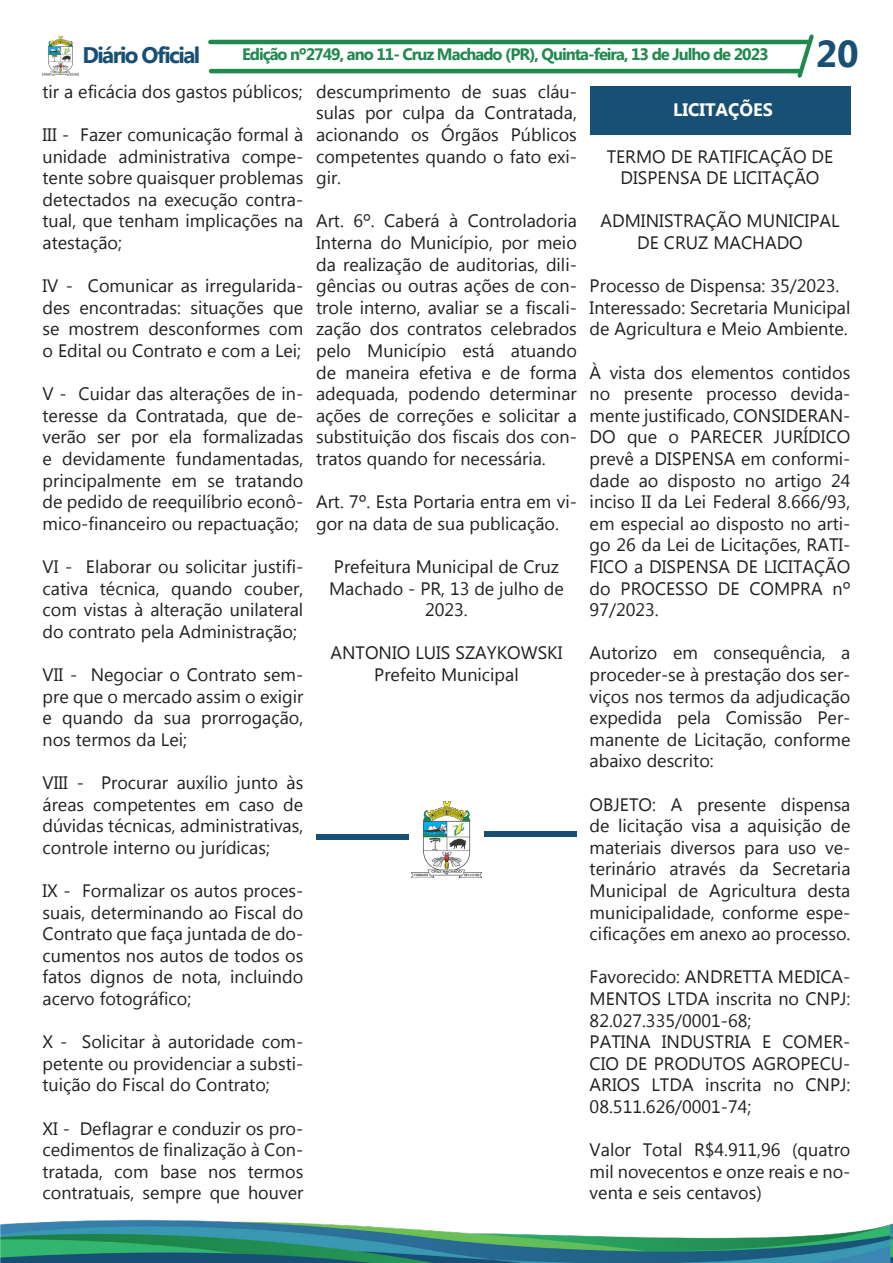
<style>
.page{position:relative;width:893px;height:1263px;background:#fff}
.page>*{position:absolute;margin:0;border:0;box-sizing:border-box;transform-origin:0 0}
.t1{font:700 37.5px "Myanmar Text";color:#175074}
.t2{font:700 22.5px "Myanmar Text";letter-spacing:-.07em;color:#175074}
.t3{font:18px/21.6px "Myanmar Text";color:#231f20;text-align:justify}
.t4{font:700 18px "Myanmar Text";color:#fff}
.t5{font:700 16.5px "Myanmar Text";letter-spacing:-.06em;color:#20894d}
</style>
<div class="page">
<hr style="left:208px;top:40px;width:602px;height:4px;background:#20894d;border-radius:2px">
<hr style="left:209px;top:69px;width:593px;height:4px;background:#20894d;border-radius:2px">
<img style="left:43px;top:37px;width:36px;height:38px">
<svg style="left:797px;top:34px;width:17px;height:44px"></svg>
<img style="left:0;top:1219px;width:890px;height:44px">
<img style="left:890px;top:1223px;width:3px;height:40px">
<svg style="left:316px;top:834px;width:93px;height:5px"></svg>
<img style="left:411px;top:801px;width:71px;height:76px">
<svg style="left:484px;top:831px;width:93px;height:5px"></svg>
<div style="left:590px;top:86px;width:260px;height:49px;background:#175074"></div>
<p class="t2" style="left:82px;top:42px;width:119px">Diário Oficial</p>
<p class="t5" style="left:242px;top:45px;width:528px">Edição nº2749, ano 11- Cruz Machado (PR), Quinta-feira, 13 de Julho de 2023</p>
<p class="t1" style="left:816px;top:32px;width:44px">20</p>
<p class="t3" style="left:43px;top:81px;width:262px">tir a eficácia dos gastos públicos;</p>
<p class="t3" style="left:43px;top:124px;width:262px">III - Fazer comunicação formal à unidade administrativa compe&shy;tente sobre quaisquer problemas detectados na execução contra&shy;tual, que tenham implicações na atestação;</p>
<p class="t3" style="left:43px;top:275px;width:262px">IV - Comunicar as irregularida&shy;des encontradas: situações que se mostrem desconformes com o Edital ou Contrato e com a Lei;</p>
<p class="t3" style="left:43px;top:383px;width:262px">V - Cuidar das alterações de in&shy;teresse da Contratada, que de&shy;verão ser por ela formalizadas e devidamente fundamentadas, principalmente em se tratando de pedido de reequilíbrio econô&shy;mico-financeiro ou repactuação;</p>
<p class="t3" style="left:43px;top:556px;width:262px">VI - Elaborar ou solicitar justifi&shy;cativa técnica, quando couber, com vistas à alteração unilateral do contrato pela Administração;</p>
<p class="t3" style="left:43px;top:664px;width:262px">VII - Negociar o Contrato sem&shy;pre que o mercado assim o exigir e quando da sua prorrogação, nos termos da Lei;</p>
<p class="t3" style="left:43px;top:772px;width:262px">VIII - Procurar auxílio junto às áreas competentes em caso de dúvidas técnicas, administrativas, controle interno ou jurídicas;</p>
<p class="t3" style="left:43px;top:880px;width:262px">IX - Formalizar os autos proces&shy;suais, determinando ao Fiscal do Contrato que faça juntada de do&shy;cumentos nos autos de todos os fatos dignos de nota, incluindo acervo fotográfico;</p>
<p class="t3" style="left:43px;top:1031px;width:262px">X - Solicitar à autoridade com&shy;petente ou providenciar a substi&shy;tuição do Fiscal do Contrato;</p>
<p class="t3" style="left:43px;top:1118px;width:262px">XI - Deflagrar e conduzir os pro&shy;cedimentos de finalização à Con&shy;tratada, com base nos termos contratuais, sempre que houver</p>
<p class="t3" style="left:316px;top:81px;width:262px">descumprimento de suas cláu&shy;sulas por culpa da Contratada, acionando os Órgãos Públicos competentes quando o fato exi&shy;gir.</p>
<p class="t3" style="left:316px;top:210px;width:262px">Art. 6º. Caberá à Controladoria Interna do Município, por meio da realização de auditorias, dili&shy;gências ou outras ações de con&shy;trole interno, avaliar se a fiscali&shy;zação dos contratos celebrados pelo Município está atuando de maneira efetiva e de forma adequada, podendo determinar ações de correções e solicitar a substituição dos fiscais dos con&shy;tratos quando for necessária.</p>
<p class="t3" style="left:316px;top:491px;width:262px">Art. 7º. Esta Portaria entra em vi&shy;gor na data de sua publicação.</p>
<p class="t3" style="left:329px;top:556px;width:236px;text-align:center">Prefeitura Municipal de Cruz<br>Machado - PR, 13 de julho de<br>2023.</p>
<p class="t3" style="left:330px;top:642px;width:233px">ANTONIO LUIS SZAYKOWSKI</p>
<p class="t3" style="left:374px;top:664px;width:146px">Prefeito Municipal</p>
<p class="t4" style="left:673px;top:99px;width:101px">LICITAÇÕES</p>
<p class="t3" style="left:607px;top:146px;width:228px;text-align:center">TERMO DE RATIFICAÇÃO DE<br>DISPENSA DE LICITAÇÃO</p>
<p class="t3" style="left:601px;top:210px;width:240px;text-align:center">ADMINISTRAÇÃO MUNICIPAL<br>DE CRUZ MACHADO</p>
<p class="t3" style="left:590px;top:275px;width:251px">Processo de Dispensa: 35/2023.</p>
<p class="t3" style="left:590px;top:297px;width:262px">Interessado: Secretaria Municipal de Agricultura e Meio Ambiente.</p>
<p class="t3" style="left:590px;top:362px;width:262px">À vista dos elementos contidos no presente processo devida&shy;mente justificado, CONSIDERAN-DO que o PARECER JURÍDICO prevê a DISPENSA em conformi&shy;dade ao disposto no artigo 24 inciso II da Lei Federal 8.666/93, em especial ao disposto no arti&shy;go 26 da Lei de Licitações, RATI-FICO a DISPENSA DE LICITAÇÃO do PROCESSO DE COMPRA nº 97/2023.</p>
<p class="t3" style="left:590px;top:642px;width:262px">Autorizo em consequência, a proceder-se à prestação dos ser&shy;viços nos termos da adjudicação expedida pela Comissão Per&shy;manente de Licitação, conforme abaixo descrito:</p>
<p class="t3" style="left:590px;top:794px;width:262px">OBJETO: A presente dispensa de licitação visa a aquisição de materiais diversos para uso ve&shy;terinário através da Secretaria Municipal de Agricultura desta municipalidade, conforme espe&shy;cificações em anexo ao processo.</p>
<p class="t3" style="left:590px;top:966px;width:262px">Favorecido: ANDRETTA MEDICA-MENTOS LTDA inscrita no CNPJ:<br>82.027.335/0001-68;</p>
<p class="t3" style="left:590px;top:1031px;width:262px">PATINA INDUSTRIA E COMER-CIO DE PRODUTOS AGROPECU-ARIOS LTDA inscrita no CNPJ:<br>08.511.626/0001-74;</p>
<p class="t3" style="left:590px;top:1139px;width:262px">Valor Total R$4.911,96 (quatro mil novecentos e onze reais e no&shy;venta e seis centavos)</p>
</div>
